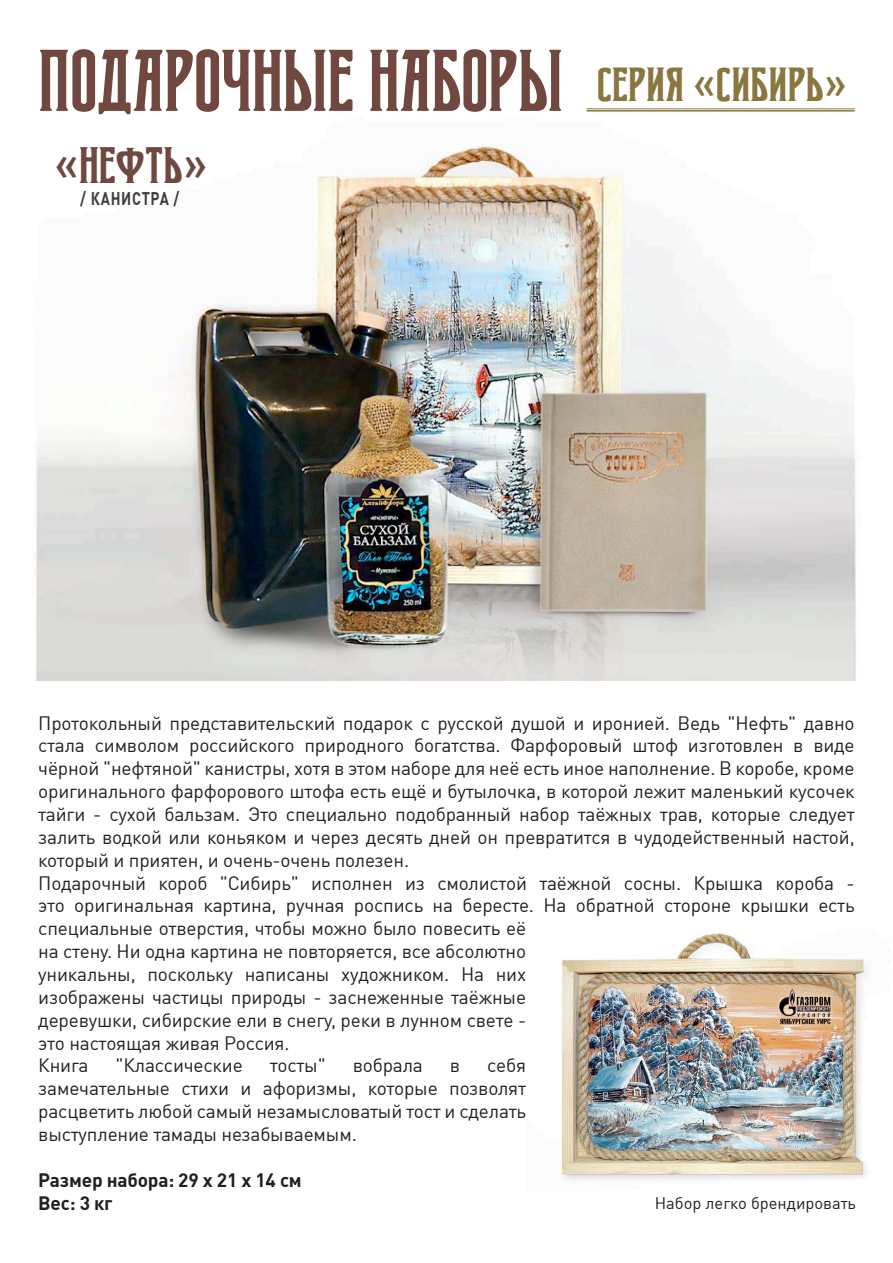
<style>
.page{position:relative;width:893px;height:1263px;background:#fff}
.page>*{position:absolute;margin:0;border:0;box-sizing:border-box;transform-origin:0 0}
.t1{font:500 77.4px "Berlin Poster";color:#704840}
.t2{font:500 45px "Berlin Poster";color:#704840;scale:1.1 1}
.t3{font:500 42px "Berlin Poster";color:#8a773f;scale:1.1 1}
.t4{font:19.05px/22.8px "DIN Cyr";letter-spacing:-.01em;color:#231f20;text-align:justify}
.t5{font:700 19.05px "DIN Cyr";letter-spacing:-.01em;color:#231f20}
.t6{font:700 18px "DIN Cyr";letter-spacing:.05em;color:#3e3e3f;scale:.8 1}
.t7{font:16.5px "DIN Cyr";color:#231f20}
.s1{font-family:"Intro Regular Alt";font-weight:400}
</style>
<div class="page">
<img style="left:35px;top:108px;width:821px;height:572px">
<img style="left:561px;top:933px;width:307px;height:248px">
<hr style="left:587px;top:109px;width:268px;height:1px;background:#8a773f">
<hr style="left:587px;top:110px;width:268px;height:2px;background:#8a773f">
<p class="t1" style="left:38px;top:34px;width:526px">ПОДАРОЧНЫЕ НАБОРЫ</p>
<p class="t2" style="left:54px;top:138px;width:141px"><span class="s1">«</span>НЕФТЬ<span class="s1">»</span></p>
<p class="t6" style="left:80px;top:188px;width:125px">/ КАНИСТРА /</p>
<p class="t3" style="left:597px;top:59px;width:229px">СЕРИЯ <span class="s1">«</span>СИБИРЬ<span class="s1">»</span></p>
<p class="t4" style="left:38px;top:711px;width:818px">Протокольный представительский подарок с русской душой и иронией. Ведь "Нефть" давно стала символом российского природного богатства. Фарфоровый штоф изготовлен в виде чёрной "нефтяной" канистры, хотя в этом наборе для неё есть иное наполнение. В коробе, кроме оригинального фарфорового штофа есть ещё и бутылочка, в которой лежит маленький кусочек тайги - сухой бальзам. Это специально подобранный набор таёжных трав, которые следует залить водкой или коньяком и через десять дней он превратится в чудодейственный настой, который и приятен, и очень-очень полезен.</p>
<p class="t4" style="left:38px;top:871px;width:818px;text-align:left">Подарочный короб "Сибирь" исполнен из смолистой таёжной сосны. Крышка короба - это оригинальная картина, ручная роспись на бересте. На обратной стороне крышки есть специальные отверстия, чтобы можно было повесить её<br>на стену. Ни одна картина не повторяется, все абсолютно<br>уникальны, поскольку написаны художником. На них<br>изображены частицы природы - заснеженные таёжные<br>деревушки, сибирские ели в снегу, реки в лунном свете -<br>это настоящая живая Россия.</p>
<p class="t4" style="left:38px;top:1054px;width:52px">Книга</p>
<p class="t4" style="left:116px;top:1054px;width:129px">"Классические</p>
<p class="t4" style="left:270px;top:1054px;width:57px">тосты"</p>
<p class="t4" style="left:353px;top:1054px;width:72px">вобрала</p>
<p class="t4" style="left:450px;top:1054px;width:12px">в</p>
<p class="t4" style="left:38px;top:1054px;width:489px;text-indent:449px">себя замечательные стихи и афоризмы, которые позволят расцветить любой самый незамысловатый тост и сделать выступление тамады незабываемым.</p>
<p class="t5" style="left:38px;top:1169px;width:265px">Размер набора: 29 x 21 x 14 см</p>
<p class="t5" style="left:38px;top:1191px;width:76px">Вес: 3 кг</p>
<p class="t7" style="left:655px;top:1194px;width:203px">Набор легко брендировать</p>
</div>
